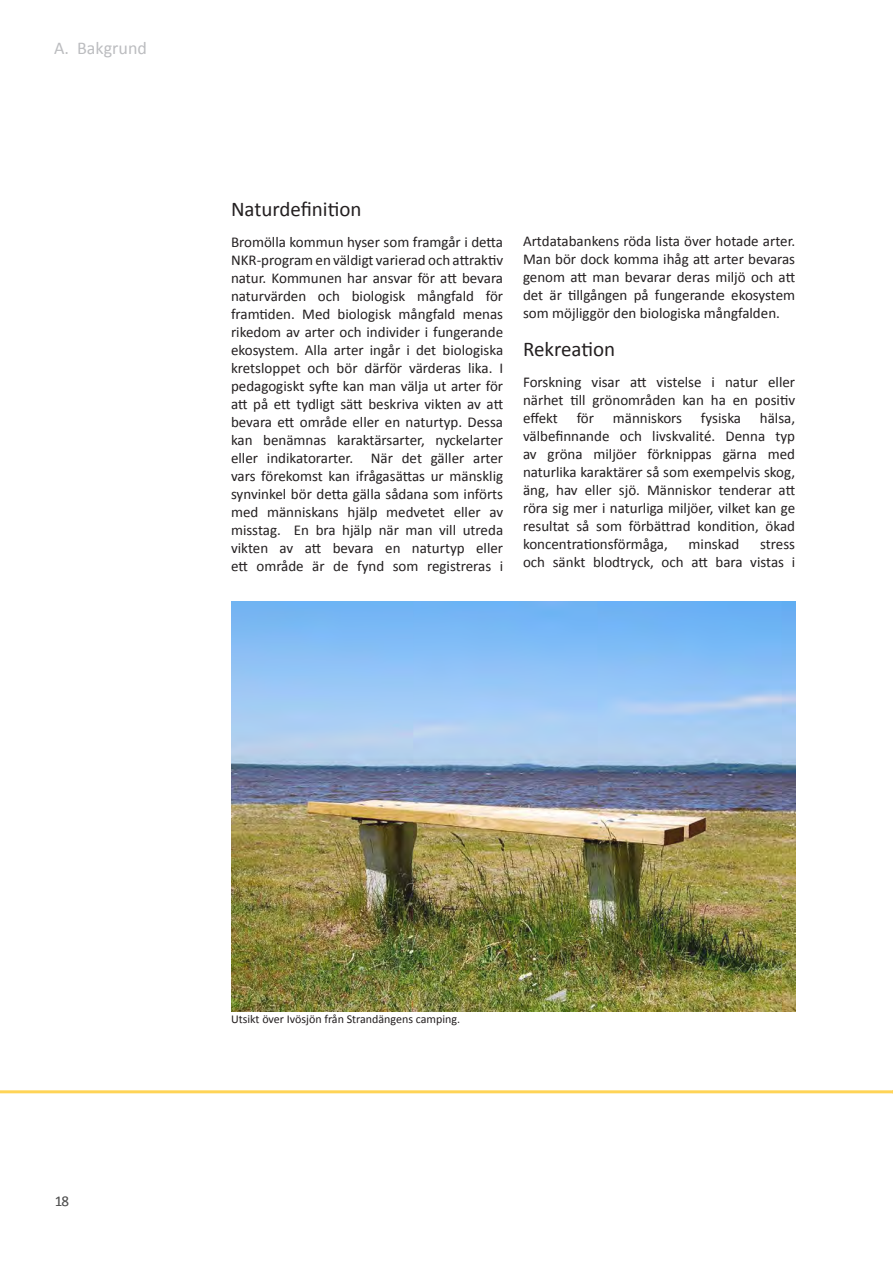
<style>
.page{position:relative;width:893px;height:1263px;background:#fff}
.page>*{position:absolute;margin:0;border:0;box-sizing:border-box;transform-origin:0 0}
.Rubrik_2{font:21px "Calibri";color:#231f20}
.t1{font:18px "Calibri";color:#bcbdc0}
.Brödtext_10{font:15px/18px "Calibri";color:#231f20;text-align:justify}
.t2{font:15px "Calibri";color:#000}
.fk_bildtext{font:12px "Calibri";color:#231f20}
</style>
<div class="page">
<hr style="left:0;top:1090px;width:893px;height:3px;background:#ffd457">
<img style="left:231px;top:602px;width:564px;height:409px">
<p class="t1" style="left:54px;top:37px;width:94px">A. Bakgrund</p>
<p class="Rubrik_2" style="left:231px;top:196px;width:132px">Naturdefinition</p>
<p class="Brödtext_10" style="left:231px;top:233px;width:274px">Bromölla kommun hyser som framgår i detta NKR-program en väldigt varierad och attraktiv natur. Kommunen har ansvar för att bevara naturvärden och biologisk mångfald för framtiden. Med biologisk mångfald menas rikedom av arter och individer i fungerande ekosystem. Alla arter ingår i det biologiska kretsloppet och bör därför värderas lika. I pedagogiskt syfte kan man välja ut arter för att på ett tydligt sätt beskriva vikten av att bevara ett område eller en naturtyp. Dessa kan benämnas karaktärsarter, nyckelarter eller indikatorarter. När det gäller arter vars förekomst kan ifrågasättas ur mänsklig synvinkel bör detta gälla sådana som införts med människans hjälp medvetet eller av misstag. En bra hjälp när man vill utreda vikten av att bevara en naturtyp eller ett område är de fynd som registreras i</p>
<p class="Brödtext_10" style="left:523px;top:232px;width:274px">Artdatabankens röda lista över hotade arter.<br>Man bör dock komma ihåg att arter bevaras genom att man bevarar deras miljö och att det är tillgången på fungerande ekosystem som möjliggör den biologiska mångfalden.</p>
<p class="Rubrik_2" style="left:523px;top:336px;width:94px">Rekreation</p>
<p class="Brödtext_10" style="left:523px;top:373px;width:274px">Forskning visar att vistelse i natur eller närhet till grönområden kan ha en positiv effekt för människors fysiska hälsa, välbefinnande och livskvalité. Denna typ av gröna miljöer förknippas gärna med naturlika karaktärer så som exempelvis skog, äng, hav eller sjö. Människor tenderar att röra sig mer i naturliga miljöer, vilket kan ge resultat så som förbättrad kondition, ökad koncentrationsförmåga,</p>
<p class="Brödtext_10" style="left:689px;top:535px;width:52px">minskad</p>
<p class="Brödtext_10" style="left:523px;top:535px;width:274px;text-align:right">stress<br>och sänkt blodtryck, och att bara vistas i</p>
<p class="t2" style="left:54px;top:1192px;width:17px">18</p>
<p class="fk_bildtext" style="left:231px;top:1011px;width:231px">Utsikt över Ivösjön från Strandängens camping.</p>
</div>
